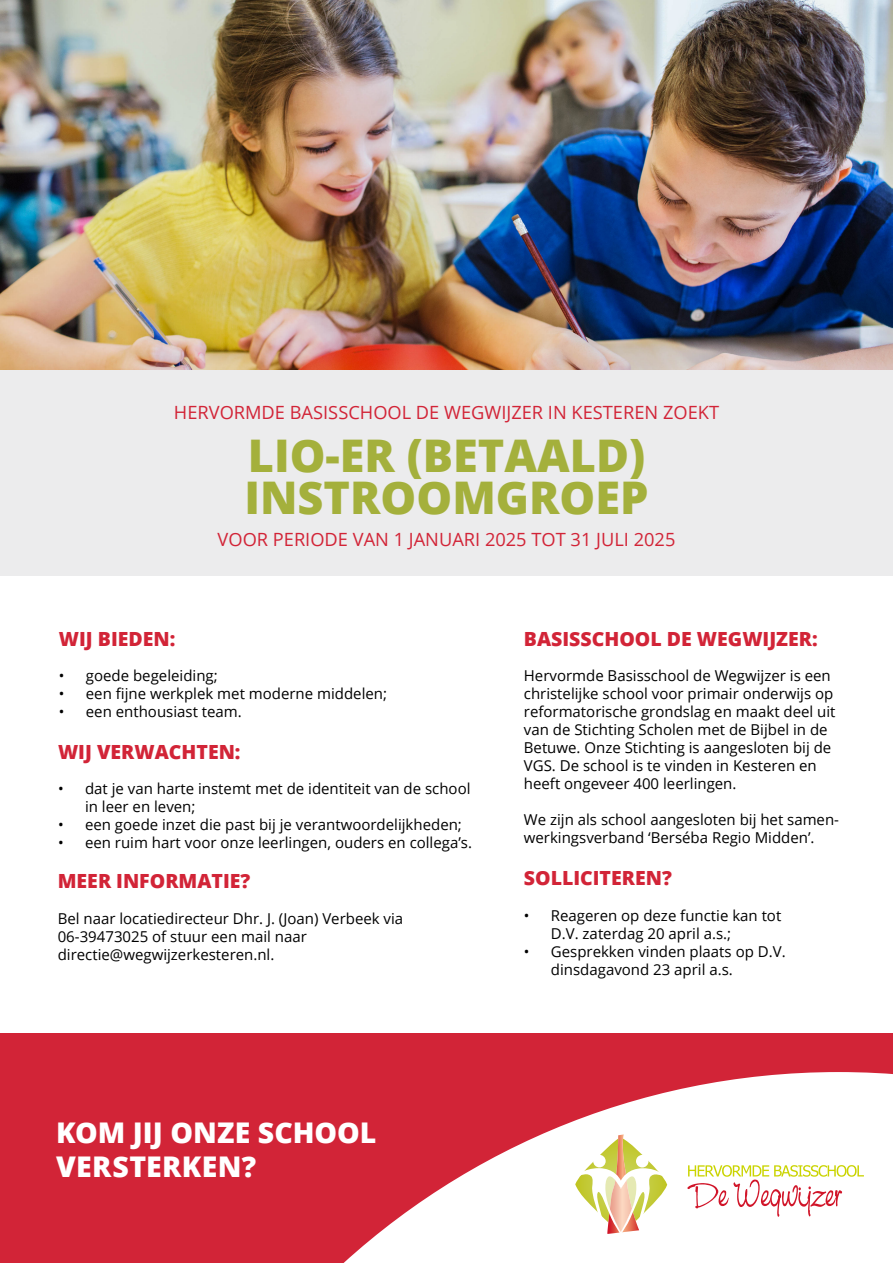
<style>
.page{position:relative;width:893px;height:1263px;background:#fff}
.page>*{position:absolute;margin:0;border:0;box-sizing:border-box;transform-origin:0 0}
.t1{font:800 45px/42px "Open Sans";color:#a4b03c}
.t2{font:800 28.5px/34.2px "Open Sans";letter-spacing:.005em;color:#fff}
.t3{font:800 19.5px "Open Sans";color:#d22437}
.t4{font:18.3px "Open Sans";color:#d22437}
.t5{font:15px/18px "Open Sans";color:#000}
</style>
<div class="page">
<div style="left:0;top:369px;width:893px;height:207px;background:#ececed"></div>
<img style="left:0;top:0;width:893px;height:369px">
<div style="left:0;top:1034px;width:893px;height:229px;background:#d22437"></div>
<svg style="left:343px;top:1072px;width:550px;height:191px;fill:#fff"></svg>
<svg style="left:575px;top:1134px;width:92px;height:100px"></svg>
<svg style="left:687px;top:1165px;width:177px;height:52px"></svg>
<p class="t4" style="left:174px;top:400px;width:547px">HERVORMDE BASISSCHOOL DE WEGWIJZER IN KESTEREN ZOEKT</p>
<h1 class="t1" style="left:244px;top:432px;width:406px">LIO-ER (BETAALD)<br>INSTROOMGROEP</h1>
<p class="t4" style="left:218px;top:526px;width:459px">VOOR PERIODE VAN 1 JANUARI 2025 TOT 31 JULI 2025</p>
<h3 class="t3" style="left:59px;top:624px;width:118px">WIJ BIEDEN:</h3>
<p class="t5" style="left:59px;top:666px;width:160px">• goede begeleiding;</p>
<p class="t5" style="left:59px;top:684px;width:330px">• een fijne werkplek met moderne middelen;</p>
<p class="t5" style="left:59px;top:702px;width:184px">• een enthousiast team.</p>
<h3 class="t3" style="left:58px;top:737px;width:184px">WIJ VERWACHTEN:</h3>
<p class="t5" style="left:85px;top:779px;width:387px;text-indent:-27px">• dat je van harte instemt met de identiteit van de school in leer en leven;</p>
<p class="t5" style="left:58px;top:815px;width:405px">• een goede inzet die past bij je verantwoordelijkheden;</p>
<p class="t5" style="left:58px;top:833px;width:416px">• een ruim hart voor onze leerlingen, ouders en collega’s.</p>
<h3 class="t3" style="left:58px;top:866px;width:194px">MEER INFORMATIE?</h3>
<p class="t5" style="left:58px;top:909px;width:347px">Bel naar locatiedirecteur Dhr. J. (Joan) Verbeek via<br>06-39473025 of stuur een mail naar directie@wegwijzerkesteren.nl.</p>
<h3 class="t3" style="left:524px;top:624px;width:295px">BASISSCHOOL DE WEGWIJZER:</h3>
<p class="t5" style="left:524px;top:666px;width:313px">Hervormde Basisschool de Wegwijzer is een christelijke school voor primair onderwijs op reformatorische grondslag en maakt deel uit van de Stichting Scholen met de Bijbel in de Betuwe. Onze Stichting is aangesloten bij de VGS. De school is te vinden in Kesteren en heeft ongeveer 400 leerlingen.</p>
<p class="t5" style="left:524px;top:810px;width:317px">We zijn als school aangesloten bij het samen&shy;werkingsverband ‘Berséba Regio Midden’.</p>
<h3 class="t3" style="left:524px;top:863px;width:149px">SOLLICITEREN?</h3>
<p class="t5" style="left:551px;top:906px;width:232px;text-indent:-27px">• Reageren op deze functie kan tot<br>D.V. zaterdag 20 april a.s.;</p>
<p class="t5" style="left:551px;top:942px;width:236px;text-indent:-27px">• Gesprekken vinden plaats op D.V. dinsdagavond 23 april a.s.</p>
<h2 class="t2" style="left:56px;top:1114px;width:322px">KOM JIJ ONZE SCHOOL<br>VERSTERKEN?</h2>
</div>
